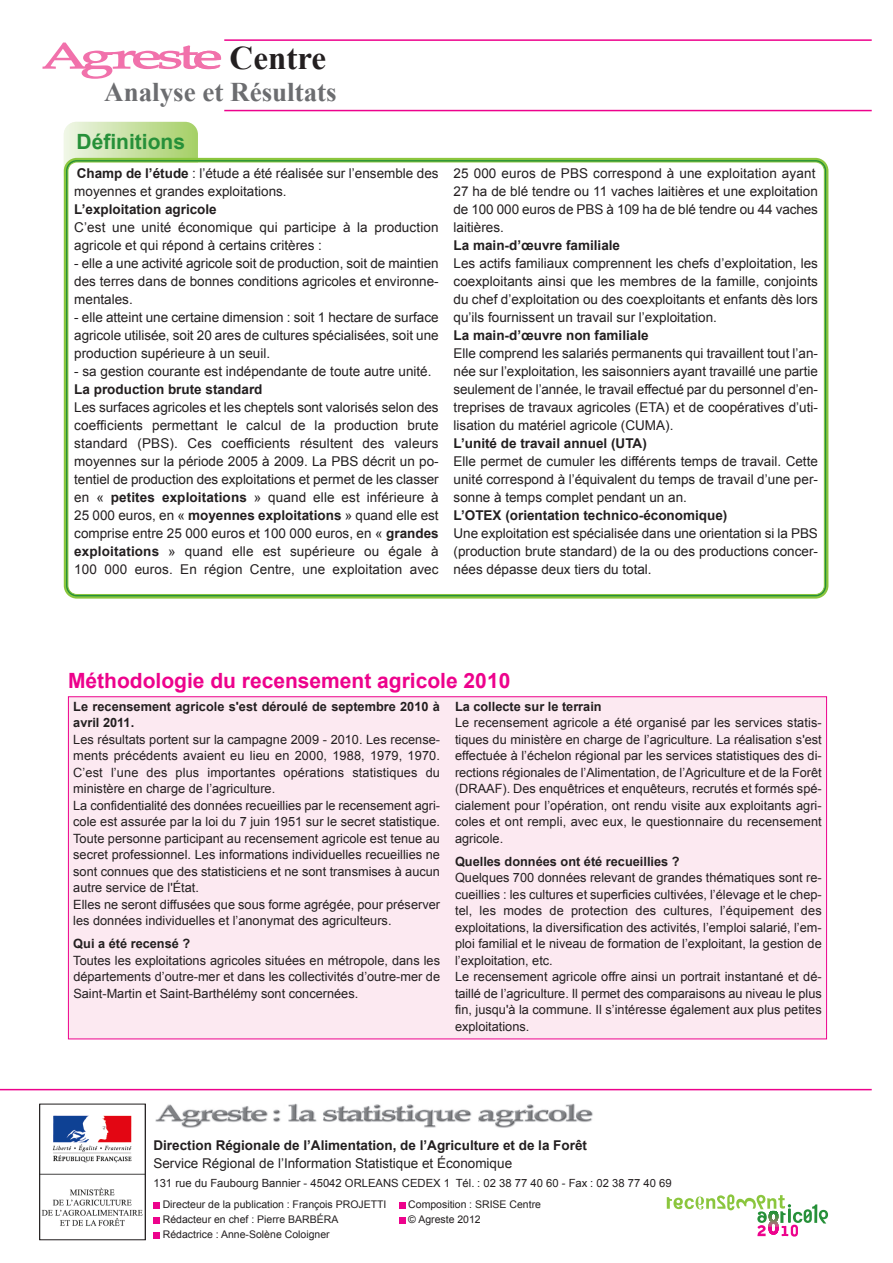
<style>
.page{position:relative;width:893px;height:1263px;background:#fff}
.page>*{position:absolute;margin:0;border:0;box-sizing:border-box;transform-origin:0 0}
.t1{font:700 33px "Times New Roman";color:#231f20}
.t2{font:700 27px "Times New Roman";color:#6c6d70}
.t3{font:700 21px "Arial";color:#ed028c}
.t4{font:700 21px "Arial";color:#269039}
.t5{font:13.5px/18px "Arial";color:#231f20;text-align:justify}
.t6{font:700 13.5px "Arial";color:#231f20}
.t7{font:12.75px/16.5px "Arial";color:#231f20}
.t8{font:700 12.75px/16.5px "Arial";color:#231f20}
.t9{font:11.25px "Arial";color:#231f20}
.t10{font:10.5px "Arial";color:#231f20}
.s1{font-weight:700}
</style>
<div class="page">
<svg style="left:43px;top:43px;width:178px;height:36px"></svg>
<hr style="left:224px;top:39px;width:648px;height:2px;background:#ed028c">
<hr style="left:224px;top:110px;width:648px;height:1px;background:#ed028c">
<img style="left:42px;top:1115px;width:102px;height:111px">
<div style="left:40px;top:1104px;width:106px;height:136px;border:1px solid #231f20"></div>
<svg style="left:667px;top:1194px;width:161px;height:42px"></svg>
<hr style="left:0;top:1089px;width:872px;height:1px;background:#ed028c">
<img style="left:156px;top:1103px;width:437px;height:25px">
<div style="left:153px;top:1232px;width:7px;height:6px;background:#ed028c"></div>
<div style="left:153px;top:1217px;width:7px;height:6px;background:#ed028c"></div>
<div style="left:153px;top:1202px;width:7px;height:6px;background:#ed028c"></div>
<svg style="left:399px;top:1202px;width:6px;height:6px"></svg>
<svg style="left:399px;top:1217px;width:6px;height:6px"></svg>
<div style="left:64px;top:122px;width:134px;height:65px;background:linear-gradient(to right,#eff5e6,#a5cf67);border-radius:13px"></div>
<svg style="left:63px;top:157px;width:766px;height:442px;background:#85c15f"></svg>
<svg style="left:67px;top:161px;width:758px;height:434px"></svg>
<div style="left:69px;top:697px;width:757px;height:341px;background:#fce9f1"></div>
<h1 class="t1" style="left:230px;top:39px;width:98px">Centre</h1>
<h2 class="t2" style="left:104px;top:77px;width:234px">Analyse et Résultats</h2>
<h3 class="t4" style="left:77px;top:130px;width:110px">Définitions</h3>
<p class="t5" style="left:74px;top:164px;width:366px"><span class="s1">Champ de l’étude</span> : l’étude a été réalisée sur l’ensemble des moyennes et grandes exploitations.</p>
<p class="t6" style="left:74px;top:202px;width:144px">L’exploitation agricole</p>
<p class="t5" style="left:74px;top:218px;width:366px">C’est une unité économique qui participe à la production agricole et qui répond à certains critères :</p>
<p class="t5" style="left:74px;top:254px;width:366px">- elle a une activité agricole soit de production, soit de maintien des terres dans de bonnes conditions agricoles et environne&shy;mentales.</p>
<p class="t5" style="left:74px;top:308px;width:366px">- elle atteint une certaine dimension : soit 1 hectare de surface agricole utilisée, soit 20 ares de cultures spécialisées, soit une production supérieure à un seuil.</p>
<p class="t5" style="left:74px;top:362px;width:359px">- sa gestion courante est indépendante de toute autre unité.</p>
<p class="t6" style="left:74px;top:382px;width:190px">La production brute standard</p>
<p class="t5" style="left:74px;top:398px;width:366px">Les surfaces agricoles et les cheptels sont valorisés selon des coefficients permettant le calcul de la production brute standard (PBS). Ces coefficients résultent des valeurs moyennes sur la période 2005 à 2009. La PBS décrit un po&shy;tentiel de production des exploitations et permet de les classer en « <span class="s1">petites exploitations</span> » quand elle est inférieure à 25 000 euros, en « <span class="s1">moyennes exploitations</span> » quand elle est comprise entre 25 000 euros et 100 000 euros, en « <span class="s1">grandes exploitations</span> » quand elle est supérieure ou égale à 100 000 euros. En région Centre, une exploitation avec</p>
<p class="t5" style="left:454px;top:164px;width:366px;text-align:left">25 000 euros de PBS correspond à une exploitation ayant 27 ha de blé tendre ou 11 vaches laitières et une exploitation de 100 000 euros de PBS à 109 ha de blé tendre ou 44 vaches laitières.</p>
<p class="t6" style="left:454px;top:238px;width:168px">La main-d’œuvre familiale</p>
<p class="t5" style="left:454px;top:254px;width:366px">Les actifs familiaux comprennent les chefs d’exploitation, les coexploitants ainsi que les membres de la famille, conjoints du chef d’exploitation ou des coexploitants et enfants dès lors qu’ils fournissent un travail sur l’exploitation.</p>
<p class="t6" style="left:454px;top:328px;width:197px">La main-d’œuvre non familiale</p>
<p class="t5" style="left:454px;top:344px;width:366px">Elle comprend les salariés permanents qui travaillent tout l’an&shy;née sur l’exploitation, les saisonniers ayant travaillé une partie seulement de l’année, le travail effectué par du personnel d’en&shy;treprises de travaux agricoles (ETA) et de coopératives d’uti&shy;lisation du matériel agricole (CUMA).</p>
<p class="t6" style="left:454px;top:436px;width:195px">L’unité de travail annuel (UTA)</p>
<p class="t5" style="left:454px;top:452px;width:366px">Elle permet de cumuler les différents temps de travail. Cette unité correspond à l’équivalent du temps de travail d’une per&shy;sonne à temps complet pendant un an.</p>
<p class="t6" style="left:454px;top:508px;width:275px">L’OTEX (orientation technico-économique)</p>
<p class="t5" style="left:454px;top:524px;width:366px">Une exploitation est spécialisée dans une orientation si la PBS (production brute standard) de la ou des productions concer&shy;nées dépasse deux tiers du total.</p>
<h3 class="t3" style="left:68px;top:668px;width:444px">Méthodologie du recensement agricole 2010</h3>
<p class="t8" style="left:73px;top:698px;width:368px">Le recensement agricole s'est déroulé de septembre 2010 à avril 2011.</p>
<p class="t7" style="left:73px;top:731px;width:368px">Les résultats portent sur la campagne 2009 - 2010. Les recense&shy;ments précédents avaient eu lieu en 2000, 1988, 1979, 1970.<br>C’est l’une des plus importantes opérations statistiques du ministère en charge de l’agriculture.<br>La confidentialité des données recueillies par le recensement agri&shy;cole est assurée par la loi du 7 juin 1951 sur le secret statistique.<br>Toute personne participant au recensement agricole est tenue au secret professionnel. Les informations individuelles recueillies ne sont connues que des statisticiens et ne sont transmises à aucun autre service de l'État.<br>Elles ne seront diffusées que sous forme agrégée, pour préserver les données individuelles et l’anonymat des agriculteurs.</p>
<p class="t8" style="left:73px;top:936px;width:118px">Qui a été recensé ?</p>
<p class="t7" style="left:73px;top:952px;width:368px;text-align:justify">Toutes les exploitations agricoles situées en métropole, dans les départements d’outre-mer et dans les collectivités d’outre-mer de Saint-Martin et Saint-Barthélémy sont concernées.</p>
<p class="t8" style="left:455px;top:698px;width:148px">La collecte sur le terrain</p>
<p class="t7" style="left:455px;top:715px;width:368px;text-align:justify">Le recensement agricole a été organisé par les services statis&shy;tiques du ministère en charge de l’agriculture. La réalisation s'est effectuée à l’échelon régional par les services statistiques des di&shy;rections régionales de l’Alimentation, de l’Agriculture et de la Forêt (DRAAF). Des enquêtrices et enquêteurs, recrutés et formés spé&shy;cialement pour l’opération, ont rendu visite aux exploitants agri&shy;coles et ont rempli, avec eux, le questionnaire du recensement agricole.</p>
<p class="t8" style="left:455px;top:853px;width:226px">Quelles données ont été recueillies ?</p>
<p class="t7" style="left:455px;top:870px;width:368px">Quelques 700 données relevant de grandes thématiques sont re&shy;cueillies : les cultures et superficies cultivées, l’élevage et le chep&shy;tel, les modes de protection des cultures, l’équipement des exploitations, la diversification des activités, l’emploi salarié, l’em&shy;ploi familial et le niveau de formation de l’exploitant, la gestion de l’exploitation, etc.<br>Le recensement agricole offre ainsi un portrait instantané et dé&shy;taillé de l’agriculture. Il permet des comparaisons au niveau le plus fin, jusqu'à la commune. Il s’intéresse également aux plus petites exploitations.</p>
<p class="t6" style="left:153px;top:1137px;width:435px">Direction Régionale de l’Alimentation, de l’Agriculture et de la Forêt</p>
<p class="t5" style="left:153px;top:1154px;width:360px">Service Régional de l’Information Statistique et Économique</p>
<p class="t9" style="left:153px;top:1176px;width:520px">131 rue du Faubourg Bannier - 45042 ORLEANS CEDEX 1 Tél. : 02 38 77 40 60 - Fax : 02 38 77 40 69</p>
<p class="t10" style="left:163px;top:1199px;width:225px">Directeur de la publication : François PROJETTI</p>
<p class="t10" style="left:408px;top:1199px;width:134px">Composition : SRISE Centre</p>
<p class="t10" style="left:163px;top:1214px;width:177px">Rédacteur en chef : Pierre BARBÉRA</p>
<p class="t10" style="left:408px;top:1214px;width:74px">© Agreste 2012</p>
<p class="t10" style="left:163px;top:1229px;width:168px">Rédactrice : Anne-Solène Coloigner</p>
</div>
